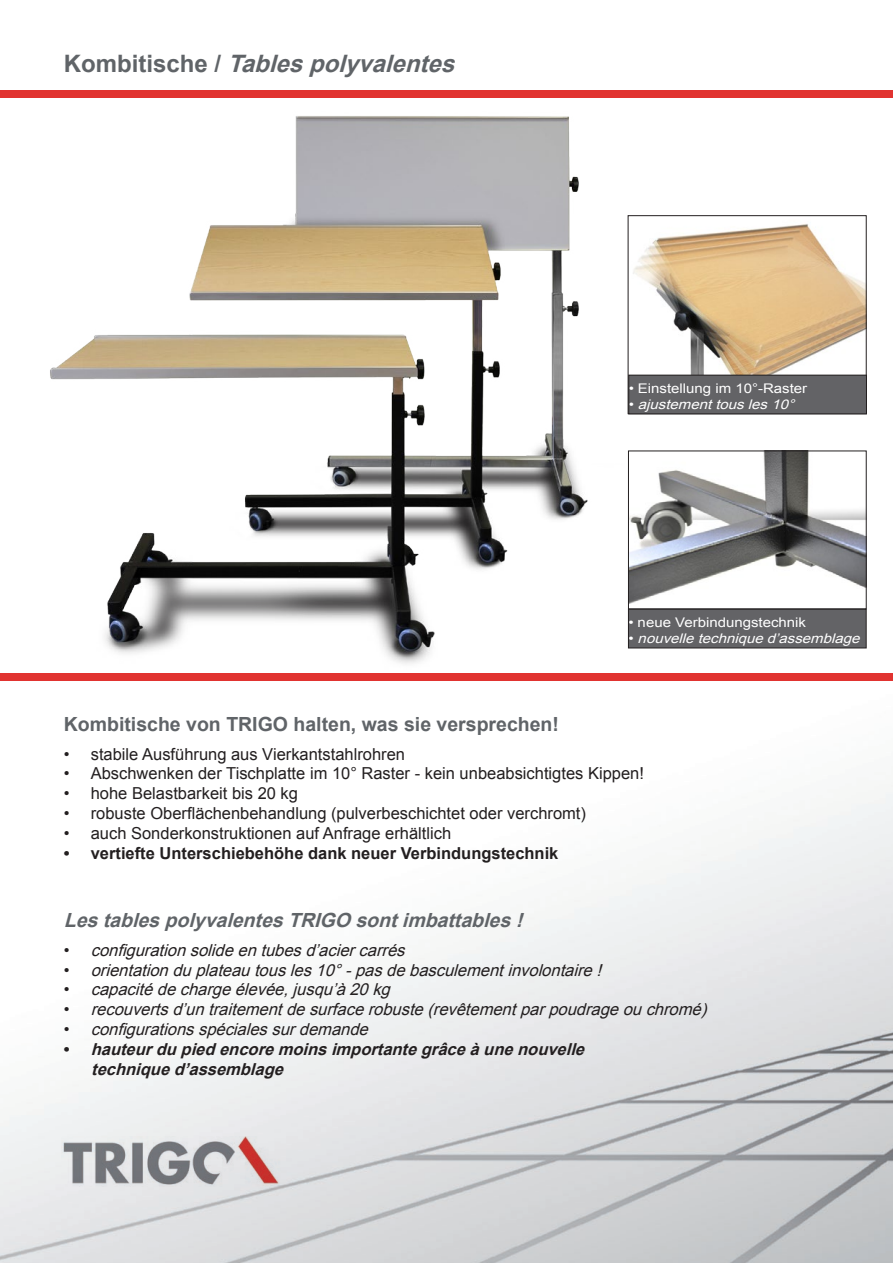
<style>
.page{position:relative;width:893px;height:1263px;background:#fff}
.page>*{position:absolute;margin:0;border:0;box-sizing:border-box;transform-origin:0 0}
.t1{font:italic 700 24px "Arial";color:#606468}
.t2{font:700 19.5px "Arial";color:#606468}
.t3{font:italic 700 19.5px "Arial";color:#606468}
.t4{font:italic 16.5px "Arial";color:#231f20}
.t5{font:16.5px "Arial";color:#231f20}
.t6{font:italic 700 16.5px "Arial";color:#231f20}
.t7{font:700 16.5px "Arial";color:#231f20}
.t8{font:italic 13.35px "Arial";color:#fff;scale:1.13 1}
.t9{font:13.35px "Arial";color:#fff;scale:1.13 1}
.s1{font-style:normal}
</style>
<div class="page">
<img style="left:0;top:97px;width:829px;height:577px">
<img style="left:0;top:785px;width:893px;height:478px">
<div style="left:0;top:674px;width:893px;height:7px;background:#e13330"></div>
<img style="left:61px;top:1136px;width:220px;height:50px">
<div style="left:0;top:90px;width:893px;height:7px;background:#e13330"></div>
<img style="left:630px;top:453px;width:234px;height:154px">
<div style="left:628px;top:451px;width:238px;height:158px;border:1px solid #231f20"></div>
<div style="left:628px;top:609px;width:238px;height:39px;background:#636366"></div>
<div style="left:628px;top:609px;width:238px;height:39px;border:1px solid #231f20"></div>
<img style="left:630px;top:217px;width:234px;height:158px">
<div style="left:628px;top:215px;width:238px;height:199px;border:1px solid #231f20"></div>
<div style="left:629px;top:375px;width:237px;height:39px;background:#636366"></div>
<div style="left:628px;top:375px;width:239px;height:39px;border:1px solid #231f20"></div>
<p class="t1" style="left:64px;top:48px;width:401px"><span class="s1">K o m b i t i s c h e /</span> Tablespolyvalentes</p>
<p class="t9" style="left:629px;top:379px;width:159px">• Einstellung im 10°-Raster</p>
<p class="t8" style="left:629px;top:395px;width:152px"><span class="s1">•</span> ajustementtousles10°</p>
<p class="t9" style="left:629px;top:613px;width:158px">• neue Verbindungstechnik</p>
<p class="t8" style="left:629px;top:629px;width:210px"><span class="s1">•</span> nouvelletechniqued’assemblage</p>
<p class="t2" style="left:64px;top:711px;width:497px">Kombitische von TRIGO halten, was sie versprechen!</p>
<p class="t5" style="left:64px;top:743px;width:343px">• stabile Ausführung aus Vierkantstahlrohren</p>
<p class="t5" style="left:64px;top:763px;width:582px">• Abschwenken der Tischplatte im 10° Raster - kein unbeabsichtigtes Kippen!</p>
<p class="t5" style="left:64px;top:782px;width:236px">• hohe Belastbarkeit bis 20 kg</p>
<p class="t5" style="left:64px;top:802px;width:524px">• robuste Oberflächenbehandlung (pulverbeschichtet oder verchromt)</p>
<p class="t5" style="left:64px;top:822px;width:389px">• auch Sonderkonstruktionen auf Anfrage erhältlich</p>
<p class="t7" style="left:64px;top:842px;width:496px">• vertiefte Unterschiebehöhe dank neuer Verbindungstechnik</p>
<p class="t3" style="left:64px;top:907px;width:467px">LestablespolyvalentesTRIGO sontimbattables!</p>
<p class="t4" style="left:64px;top:939px;width:348px"><span class="s1">•</span> configurationsolideentubesd’aciercarrés</p>
<p class="t4" style="left:64px;top:959px;width:544px"><span class="s1">•</span> orientationduplateautousles10°-pasdebasculementinvolontaire!</p>
<p class="t4" style="left:64px;top:979px;width:333px"><span class="s1">•</span> capacitédechargeélevée,jusqu’à20kg</p>
<p class="t4" style="left:64px;top:998px;width:650px"><span class="s1">•</span> recouvertsd’untraitementdesurfacerobuste(revêtementparpoudrageouchromé)</p>
<p class="t4" style="left:64px;top:1018px;width:311px"><span class="s1">•</span> configurationsspécialessurdemande</p>
<p class="t6" style="left:64px;top:1038px;width:528px"><span class="s1">•</span> hauteurdupiedencoremoinsimportantegrâceàunenouvelle</p>
<p class="t6" style="left:91px;top:1058px;width:199px">techniqued’assemblage</p>
</div>
